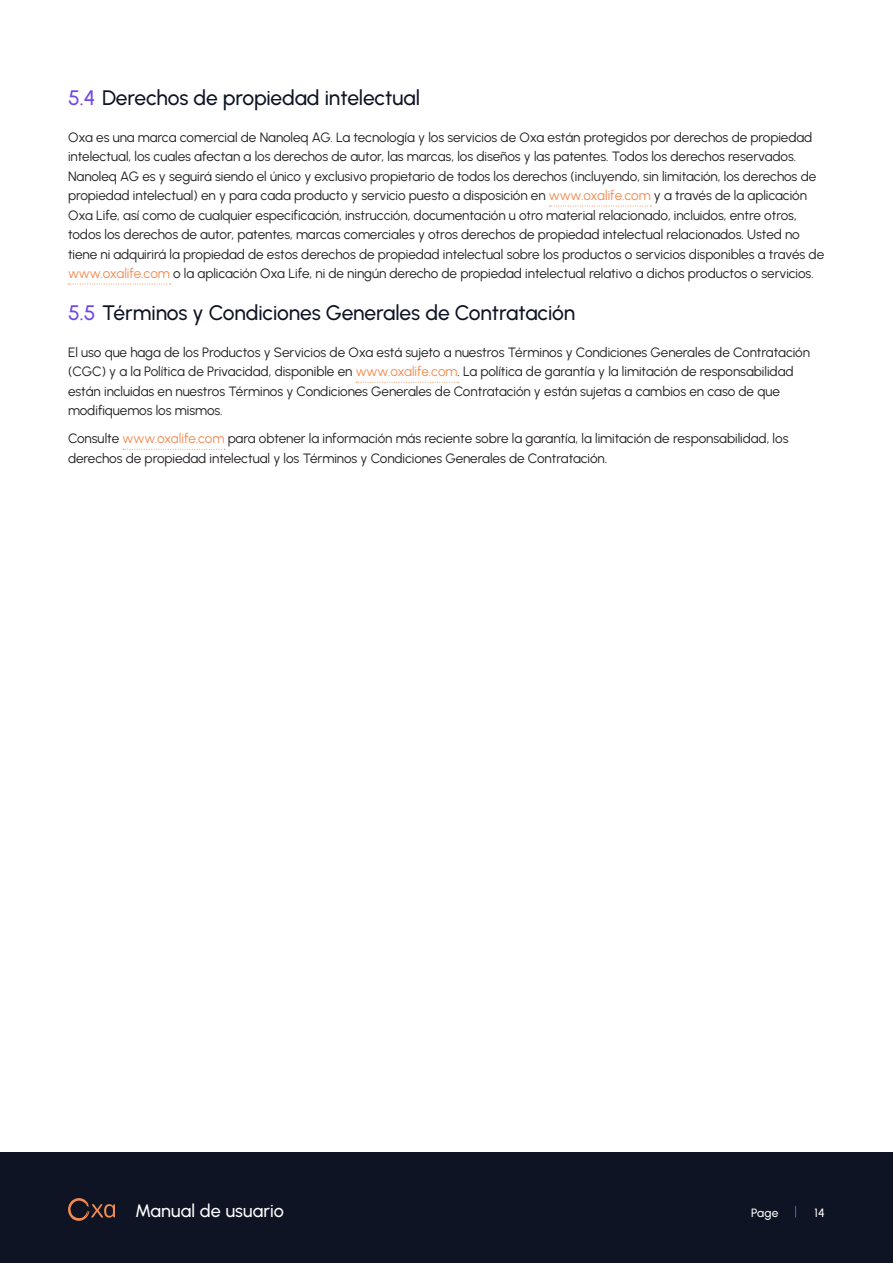
<style>
.page{position:relative;width:893px;height:1263px;background:#fff}
.page>*{position:absolute;margin:0;border:0;box-sizing:border-box;transform-origin:0 0}
.t1{font:500 21px "Urbanist";letter-spacing:-.005em;color:#0f1424}
.t2{font:500 18px "Urbanist";letter-spacing:.01em;color:#fff}
._03_Body{font:13.5px/19.5px "Urbanist";letter-spacing:-.005em;color:#231f20}
.t3{font:500 12px "Urbanist";letter-spacing:.015em;color:#fff}
.s1{color:#7148e8}
.s2{color:#f58a4f}
</style>
<div class="page">
<div style="left:0;top:1152px;width:893px;height:111px;background:#0f1424"></div>
<svg style="left:68px;top:1198px;width:47px;height:23px"></svg>
<svg style="left:549px;top:206px;width:102px;height:1px"></svg>
<svg style="left:68px;top:284px;width:103px;height:1px"></svg>
<svg style="left:356px;top:382px;width:102px;height:1px"></svg>
<svg style="left:123px;top:449px;width:102px;height:1px"></svg>
<p class="t1" style="left:68px;top:84px;width:354px"><span class="s1">5.4</span> Derechos de propiedad intelectual</p>
<p class="_03_Body" style="left:68px;top:127px;width:758px">Oxa es una marca comercial de Nanoleq AG. La tecnología y los servicios de Oxa están protegidos por derechos de propiedad intelectual, los cuales afectan a los derechos de autor, las marcas, los diseños y las patentes. Todos los derechos reservados.<br>Nanoleq AG es y seguirá siendo el único y exclusivo propietario de todos los derechos (incluyendo, sin limitación, los derechos de propiedad intelectual) en y para cada producto y servicio puesto a disposición en <span class="s2">www.oxalife.com</span> y a través de la aplicación Oxa Life, así como de cualquier especificación, instrucción, documentación u otro material relacionado, incluidos, entre otros, todos los derechos de autor, patentes, marcas comerciales y otros derechos de propiedad intelectual relacionados. Usted no tiene ni adquirirá la propiedad de estos derechos de propiedad intelectual sobre los productos o servicios disponibles a través de <span class="s2">www.oxalife.com</span> o la aplicación Oxa Life, ni de ningún derecho de propiedad intelectual relativo a dichos productos o servicios.</p>
<p class="t1" style="left:68px;top:299px;width:509px"><span class="s1">5.5</span> Términos y Condiciones Generales de Contratación</p>
<p class="_03_Body" style="left:68px;top:342px;width:743px">El uso que haga de los Productos y Servicios de Oxa está sujeto a nuestros Términos y Condiciones Generales de Contratación (CGC) y a la Política de Privacidad, disponible en <span class="s2">www.oxalife.com</span>. La política de garantía y la limitación de responsabilidad están incluidas en nuestros Términos y Condiciones Generales de Contratación y están sujetas a cambios en caso de que modifiquemos los mismos.</p>
<p class="_03_Body" style="left:68px;top:428px;width:722px">Consulte <span class="s2">www.oxalife.com</span> para obtener la información más reciente sobre la garantía, la limitación de responsabilidad, los derechos de propiedad intelectual y los Términos y Condiciones Generales de Contratación.</p>
<h2 class="t2" style="left:135px;top:1199px;width:150px">Manual de usuario</h2>
<p class="t3" style="left:751px;top:1205px;width:29px">Page</p>
<p class="t3" style="left:815px;top:1205px;width:12px">14</p>
</div>
